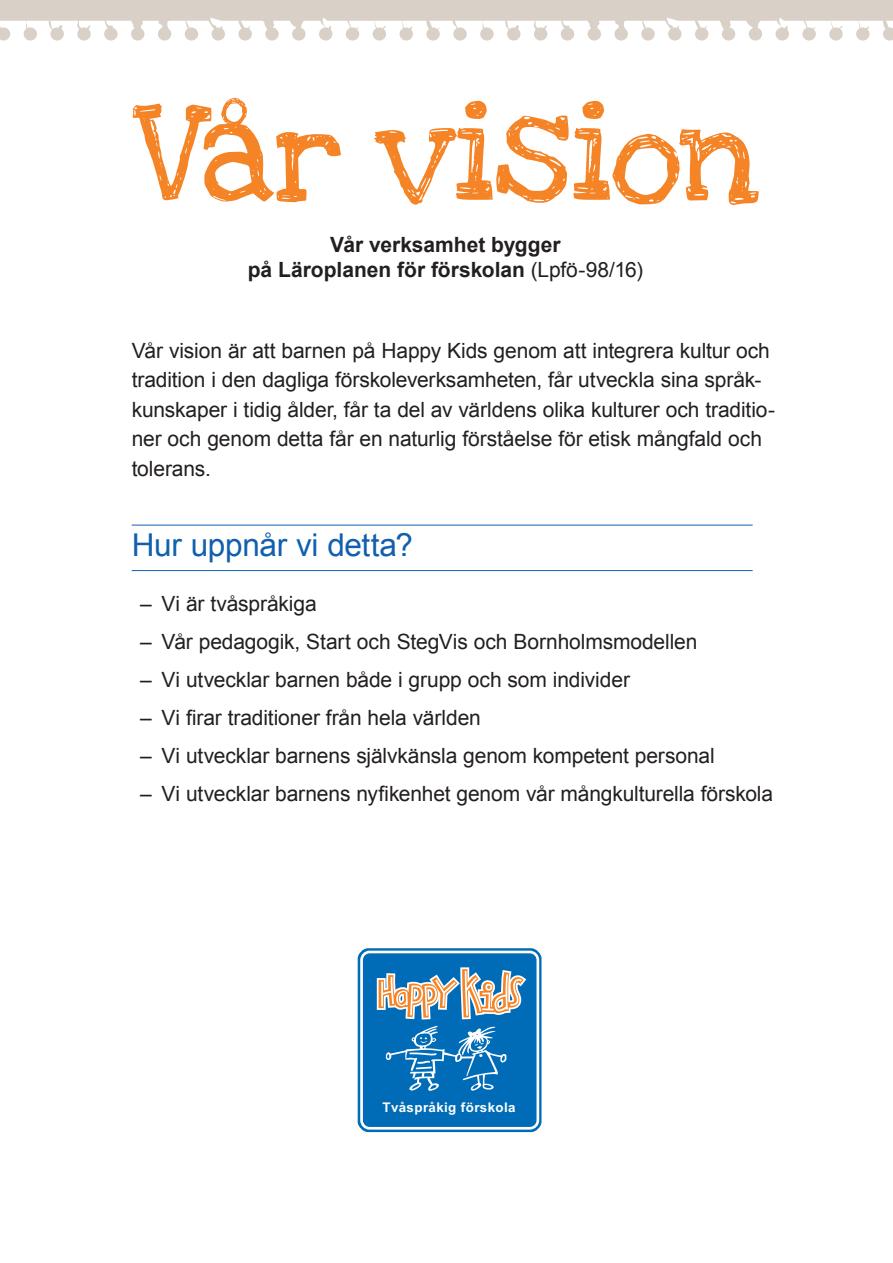
<style>
.page{position:relative;width:893px;height:1263px;background:#fff}
.page>*{position:absolute;margin:0;border:0;box-sizing:border-box;transform-origin:0 0}
.t1{font:102.45px "Love Ya Like A Sister";letter-spacing:-.01em;color:#f58427}
.Rubrik{font:31.5px "Arial";letter-spacing:-.01em;color:#115fad}
.Brödtext{font:21px/29.4px "Arial";letter-spacing:-.005em;color:#231f20}
.Rubrik-2{font:700 21px/25.2px "Arial";color:#231f20;text-align:center}
.t2{font:700 13.35px "Arial";letter-spacing:.03em;color:#fff}
.s1{font-weight:400}
</style>
<div class="page">
<div style="left:0;top:0;width:893px;height:18px;background:#d9d1c7"></div>
<svg style="left:0;top:18px;width:893px;height:23px"></svg>
<hr style="left:132px;top:570px;width:621px;height:1px;background:#115fad">
<hr style="left:132px;top:525px;width:621px;height:1px;background:#115fad">
<div style="left:358px;top:948px;width:183px;height:184px;background:#006cb7;border-radius:10px"></div>
<div style="left:360px;top:951px;width:179px;height:178px;border:3px solid #fff;border-radius:8px"></div>
<svg style="left:373px;top:948px;width:158px;height:143px"></svg>
<p class="t1" style="left:132px;top:69px;width:630px">Vår vision</p>
<p class="Rubrik-2" style="left:248px;top:232px;width:397px">Vår verksamhet bygger<br>på Läroplanen för förskolan <span class="s1">(Lpfö-98/16)</span></p>
<p class="Brödtext" style="left:132px;top:336px;width:645px">Vår vision är att barnen på Happy Kids genom att integrera kultur och tradition i den dagliga förskoleverksamheten, får utveckla sina språk&shy;kunskaper i tidig ålder, får ta del av världens olika kulturer och traditio&shy;ner och genom detta får en naturlig förståelse för etisk mångfald och tolerans.</p>
<p class="Rubrik" style="left:132px;top:525px;width:283px">Hur uppnår vi detta?</p>
<p class="Brödtext" style="left:140px;top:589px;width:178px">– Vi är tvåspråkiga</p>
<p class="Brödtext" style="left:140px;top:627px;width:559px">– Vår pedagogik, Start och StegVis och Bornholmsmodellen</p>
<p class="Brödtext" style="left:140px;top:665px;width:491px">– Vi utvecklar barnen både i grupp och som individer</p>
<p class="Brödtext" style="left:140px;top:703px;width:342px">– Vi firar traditioner från hela världen</p>
<p class="Brödtext" style="left:140px;top:741px;width:576px">– Vi utvecklar barnens självkänsla genom kompetent personal</p>
<p class="Brödtext" style="left:140px;top:779px;width:634px">– Vi utvecklar barnens nyfikenhet genom vår mångkulturella förskola</p>
<p class="t2" style="left:382px;top:1099px;width:135px">Tvåspråkig förskola</p>
</div>
